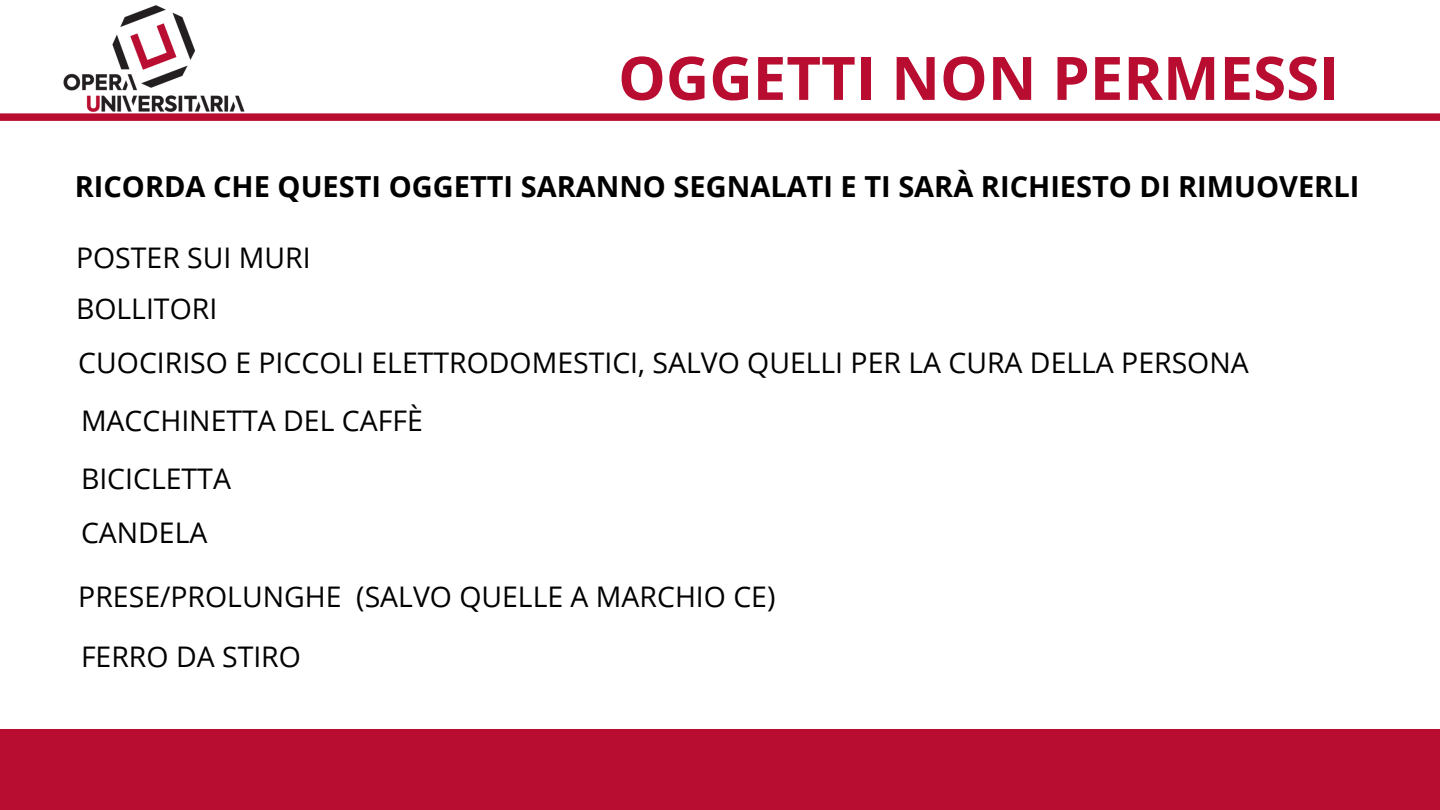
<style>
.page{position:relative;width:1440px;height:810px;background:#fff}
.page>*{position:absolute;margin:0;border:0;box-sizing:border-box;transform-origin:0 0}
.t1{font:700 60px "Open Sans";color:#b80c30}
.t2{font:700 29px "Open Sans";color:#000}
.t3{font:28.4px "Open Sans";color:#000}
</style>
<div class="page">
<img style="left:63px;top:5px;width:182px;height:107px">
<div style="left:0;top:113px;width:1440px;height:8px;background:#b80c30"></div>
<div style="left:0;top:729px;width:1440px;height:81px;background:#b80c30"></div>
<p class="t1" style="left:618px;top:36px;width:722px">OGGETTI NON PERMESSI</p>
<h1 class="t2" style="left:75px;top:166px;width:1286px">RICORDA CHE QUESTI OGGETTI SARANNO SEGNALATI E TI SARÀ RICHIESTO DI RIMUOVERLI</h1>
<p class="t3" style="left:76px;top:238px;width:236px">POSTER SUI MURI</p>
<h2 class="t3" style="left:76px;top:288px;width:143px">BOLLITORI</h2>
<p class="t3" style="left:78px;top:342px;width:1172px">CUOCIRISO E PICCOLI ELETTRODOMESTICI, SALVO QUELLI PER LA CURA DELLA PERSONA</p>
<p class="t3" style="left:81px;top:400px;width:343px">MACCHINETTA DEL CAFFÈ</p>
<p class="t3" style="left:81px;top:458px;width:151px">BICICLETTA</p>
<p class="t3" style="left:81px;top:512px;width:128px">CANDELA</p>
<p class="t3" style="left:78px;top:577px;width:699px">PRESE/PROLUNGHE (SALVO QUELLE A MARCHIO CE)</p>
<p class="t3" style="left:81px;top:636px;width:221px">FERRO DA STIRO</p>
</div>
